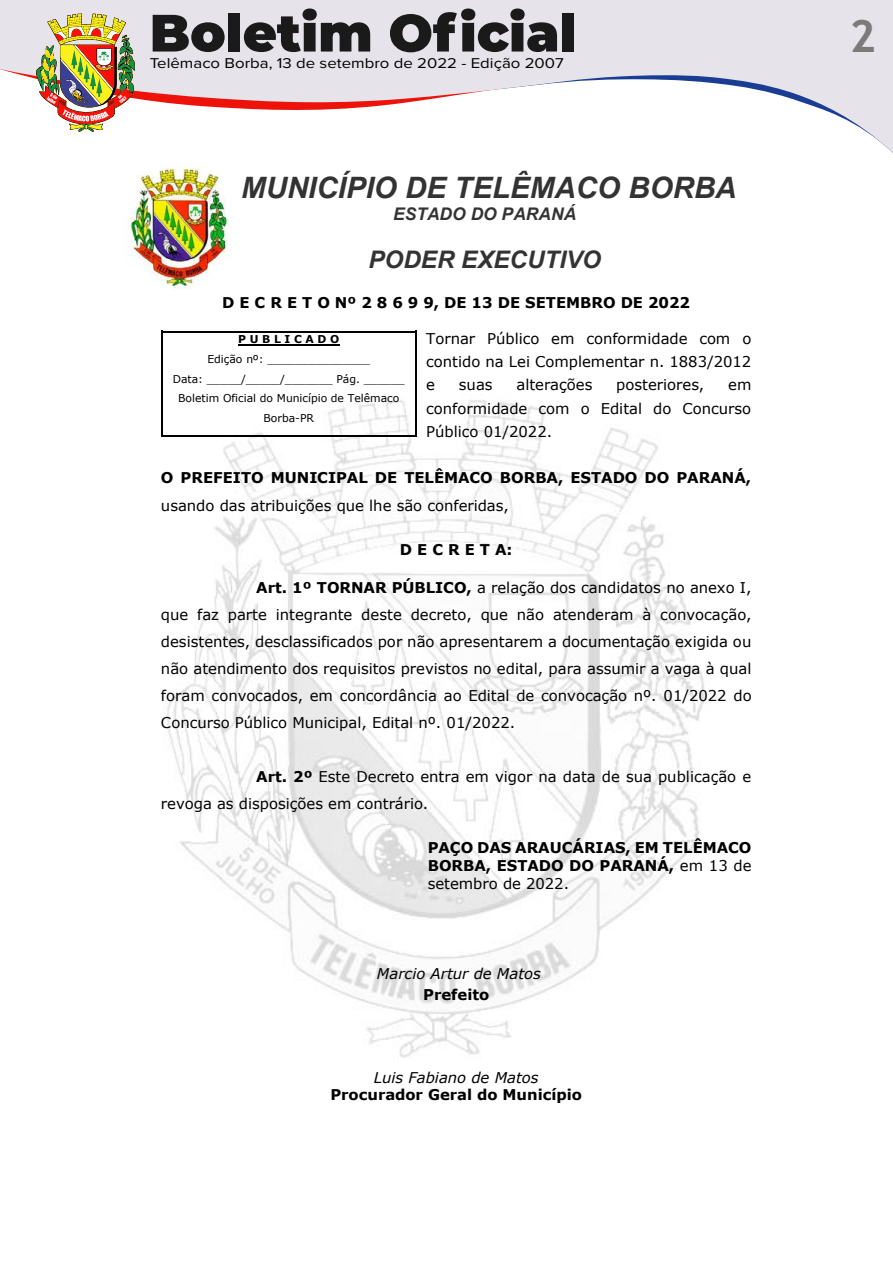
<style>
.page{position:relative;width:893px;height:1263px;background:#fff}
.page>*{position:absolute;margin:0;border:0;box-sizing:border-box;transform-origin:0 0}
.t1{font:700 45px "Trebuchet MS";color:#7c7b7b}
.t2{font:italic 700 29.55px "Arial";color:#333}
.t3{font:italic 700 24.15px "Arial";color:#333}
.t4{font:italic 700 17.4px "Arial";color:#333}
.t5{font:14.85px/27px "Verdana";color:#000;text-align:justify}
.t6{font:700 14.85px/18px "Verdana";color:#000;text-align:justify}
.t7{font:italic 14.85px "Verdana";color:#000}
.t8{font:14.7px "Proxima Nova";color:#000;scale:1.14 1}
.t9{font:10.8px/19.5px "Verdana";letter-spacing:-.005em;color:#000;text-align:center}
.t10{font:700 10.8px "Verdana";color:#000}
.s1{font-weight:700}
.s2{font-weight:400}
</style>
<div class="page">
<div style="left:0;top:0;width:893px;height:9px;background:#e6e3eb"></div>
<svg style="left:0;top:9px;width:893px;height:144px"></svg>
<img style="left:130px;top:164px;width:101px;height:126px">
<img style="left:166px;top:400px;width:539px;height:658px">
<hr style="left:238px;top:344px;width:101px;height:1px;background:#000">
<hr style="left:163px;top:331px;width:252px;height:2px;background:#000">
<hr style="left:161px;top:333px;width:2px;height:102px;background:#000">
<hr style="left:163px;top:435px;width:252px;height:2px;background:#000">
<hr style="left:415px;top:333px;width:2px;height:102px;background:#000">
<p class="t8" style="left:150px;top:53px;width:365px">Telêmaco Borba, 13 de setembro de 2022 - Edição 2007</p>
<h2 class="t2" style="left:241px;top:168px;width:497px">MUNICÍPIO DE TELÊMACO BORBA</h2>
<p class="t4" style="left:393px;top:203px;width:185px">ESTADO DO PARANÁ</p>
<h3 class="t3" style="left:368px;top:244px;width:234px">PODER EXECUTIVO</h3>
<p class="t6" style="left:222px;top:293px;width:469px">D E C R E T O Nº 2 8 6 9 9, DE 13 DE SETEMBRO DE 2022</p>
<p class="t5" style="left:426px;top:326px;width:327px;line-height:23.4px">Tornar Público em conformidade com o contido na Lei Complementar n. 1883/2012 e</p>
<p class="t10" style="left:238px;top:332px;width:103px">P U B L I C A D O</p>
<p class="t9" style="left:173px;top:349px;width:234px">Edição nº: _______________<br>Data: _____/_____/_______ Pág. ______<br>Boletim Oficial do Município de Telêmaco<br>Borba-PR</p>
<p class="t5" style="left:459px;top:371px;width:35px">suas</p>
<p class="t5" style="left:516px;top:371px;width:77px">alterações</p>
<p class="t5" style="left:616px;top:371px;width:90px">posteriores,</p>
<p class="t5" style="left:426px;top:373px;width:327px;line-height:23.4px;text-indent:302px">em conformidade com o Edital do Concurso Público 01/2022.</p>
<p class="t6" style="left:161px;top:469px;width:592px">O PREFEITO MUNICIPAL DE TELÊMACO BORBA, ESTADO DO PARANÁ,</p>
<p class="t5" style="left:161px;top:492px;width:349px">usando das atribuições que lhe são conferidas,</p>
<p class="t6" style="left:400px;top:541px;width:114px">D E C R E T A:</p>
<p class="t5" style="left:161px;top:574px;width:592px;text-indent:95px"><span class="s1">Art. 1º TORNAR PÚBLICO,</span> a relação dos candidatos no anexo I, que faz parte integrante deste decreto, que não atenderam à convocação, desistentes, desclassificados por não apresentarem a documentação exigida ou não atendimento dos requisitos previstos no edital, para assumir a vaga à qual foram convocados, em concordância ao Edital de convocação nº. 01/2022 do Concurso Público Municipal, Edital nº. 01/2022.</p>
<p class="t5" style="left:161px;top:763px;width:592px;text-indent:95px"><span class="s1">Art. 2º</span> Este Decreto entra em vigor na data de sua publicação e revoga as disposições em contrário.</p>
<p class="t6" style="left:428px;top:839px;width:325px">PAÇO DAS ARAUCÁRIAS, EM TELÊMACO BORBA, ESTADO DO PARANÁ, <span class="s2">em 13 de setembro de 2022.</span></p>
<p class="t7" style="left:377px;top:964px;width:165px">Marcio Artur de Matos</p>
<p class="t6" style="left:423px;top:985px;width:68px">Prefeito</p>
<p class="t7" style="left:374px;top:1067px;width:166px">Luis Fabiano de Matos</p>
<p class="t6" style="left:330px;top:1086px;width:253px">Procurador Geral do Município</p>
<h1 class="t1" style="left:850px;top:8px;width:28px">2</h1>
</div>
